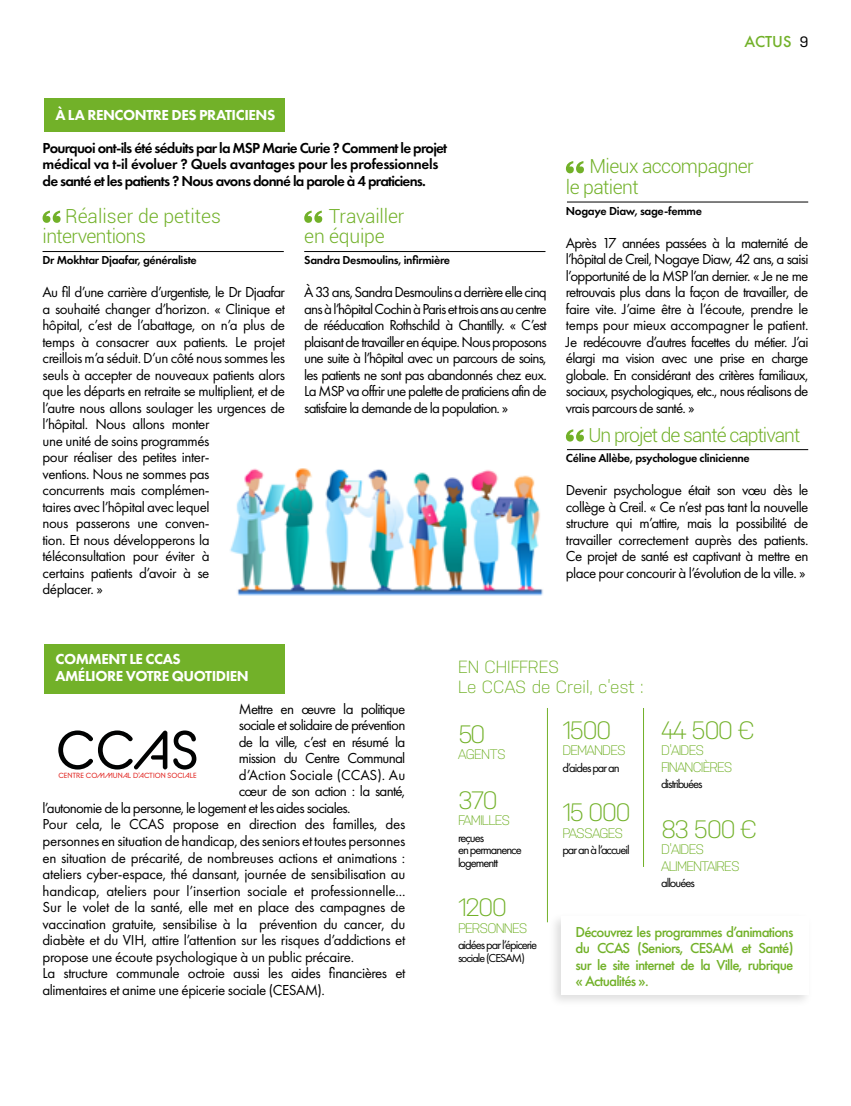
<style>
.page{position:relative;width:851px;height:1106px;background:#fff}
.page>*{position:absolute;margin:0;border:0;box-sizing:border-box;transform-origin:0 0}
.t1{font:54.3px "BC Alphapipe RB";color:#010202}
.t2{font:300 25.05px "Nudista";letter-spacing:-.07em;color:#72b129}
.t3{font:300 19.35px/20.7px "Roboto";color:#72b129}
.t4{font:300 19.35px/20.7px "Roboto";letter-spacing:-.03em;color:#72b129}
.t5{font:300 19.35px "Roboto";letter-spacing:-.05em;color:#72b129}
.t6{font:300 19.35px/20.7px "Roboto";letter-spacing:-.01em;color:#72b129}
.t7{font:300 17.55px/20.5px "Nudista";color:#72b129}
.t8{font:500 16.5px "Futura PT";color:#72b129}
.t9{font:15px/16.5px "Futura PT";letter-spacing:-.03em;color:#000;text-align:justify}
.t10{font:15px "Futura PT";letter-spacing:-.05em;color:#000}
.t11{font:600 15px/16.5px "Futura PT";letter-spacing:-.05em;color:#000}
.t12{font:500 15px/16.5px "Futura PT";letter-spacing:-.05em;color:#72b129;text-align:justify}
.t13{font:800 15px/16.5px "Futura PT";letter-spacing:-.03em;color:#fff}
.t14{font:15px "Futura PT";letter-spacing:-.01em;color:#000}
.t15{font:15px "Futura PT";color:#000}
.t16{font:300 13.8px/16.5px "Nudista";letter-spacing:-.06em;color:#72b129}
.t17{font:12.6px/12.5px "Futura PT";letter-spacing:-.08em;color:#000}
.t18{font:600 12px "Futura PT";letter-spacing:-.025em;color:#000}
.t19{font:12px "Futura PT";letter-spacing:-.08em;color:#000}
.t20{font:7.5px "BC Alphapipe RB";color:#e1221e}
.s1{font-family:"Nudista";font-weight:400;font-size:15px;color:#000}
</style>
<div class="page">
<div style="left:44px;top:99px;width:241px;height:33px;background:#72b129"></div>
<div style="left:44px;top:643px;width:241px;height:50px;background:#72b129"></div>
<svg style="left:43px;top:211px;width:18px;height:12px"></svg>
<hr style="left:43px;top:251px;width:241px;height:1px;background:#000">
<svg style="left:304px;top:211px;width:18px;height:12px"></svg>
<hr style="left:304px;top:251px;width:241px;height:1px;background:#000">
<hr style="left:567px;top:202px;width:241px;height:1px;background:#000">
<hr style="left:567px;top:449px;width:241px;height:1px;background:#000">
<svg style="left:566px;top:161px;width:18px;height:12px"></svg>
<svg style="left:566px;top:429px;width:18px;height:12px"></svg>
<img style="left:230px;top:468px;width:313px;height:128px">
<hr style="left:547px;top:708px;width:1px;height:214px;background:#72b129">
<hr style="left:643px;top:708px;width:1px;height:159px;background:#72b129">
<div style="left:548px;top:912px;width:264px;height:95px;background:#000;opacity:.13"></div>
<div style="left:560px;top:916px;width:248px;height:78px;background:#fff"></div>
<p class="t8" style="left:744px;top:31px;width:65px">ACTUS <span class="s1">9</span></p>
<p class="t13" style="left:55px;top:106px;width:221px">À LA RENCONTRE DES PRATICIENS</p>
<p class="t11" style="left:43px;top:139px;width:406px">Pourquoi ont-ils été séduits par la MSP Marie Curie ? Comment le projet médical va t-il évoluer ? Quels avantages pour les professionnels de santé et les patients ? Nous avons donné la parole à 4 praticiens.</p>
<p class="t3" style="left:43px;top:205px;width:180px;text-indent:22px">Réaliser de petites interventions</p>
<p class="t18" style="left:43px;top:252px;width:156px">Dr Mokhtar Djaafar, généraliste</p>
<p class="t9" style="left:43px;top:284px;width:244px;text-align:left">Au fil d’une carrière d’urgentiste, le Dr Djaafar a souhaité changer d’horizon. « Clinique et hôpital, c’est de l’abattage, on n’a plus de temps à consacrer aux patients. Le projet creillois m’a séduit. D’un côté nous sommes les seuls à accepter de nouveaux patients alors que les départs en retraite se multiplient, et de l’autre nous allons soulager les urgences de l’hôpital. Nous allons monter<br>une unité de soins programmés<br>pour réaliser des petites inter-<br>ventions. Nous ne sommes pas<br>concurrents mais complémen-<br>taires avec l’hôpital avec lequel<br>nous passerons une conven-<br>tion. Et nous développerons la téléconsultation pour éviter à<br>certains patients d’avoir à se<br>déplacer. »</p>
<p class="t6" style="left:304px;top:205px;width:102px;text-indent:25px">Travailler en équipe</p>
<p class="t18" style="left:304px;top:252px;width:147px">Sandra Desmoulins, infirmière</p>
<p class="t9" style="left:304px;top:284px;width:244px">À 33 ans, Sandra Desmoulins a derrière elle cinq ans à l’hôpital Cochin à Paris et trois ans au centre de rééducation Rothschild à Chantilly. « C’est plaisant de travailler en équipe. Nous proposons une suite à l’hôpital avec un parcours de soins, les patients ne sont pas abandonnés chez eux.<br>La MSP va offrir une palette de praticiens afin de satisfaire la demande de la population. »</p>
<p class="t4" style="left:566px;top:155px;width:189px;text-indent:24px">Mieux accompagner le patient</p>
<p class="t18" style="left:566px;top:203px;width:138px">Nogaye Diaw, sage-femme</p>
<p class="t9" style="left:566px;top:234px;width:244px">Après 17 années passées à la maternité de l’hôpital de Creil, Nogaye Diaw, 42 ans, a saisi l’opportunité de la MSP l’an dernier. « Je ne me retrouvais plus dans la façon de travailler, de faire vite. J’aime être à l’écoute, prendre le temps pour mieux accompagner le patient.<br>Je redécouvre d’autres facettes du métier. J’ai élargi ma vision avec une prise en charge globale. En considérant des critères familiaux, sociaux, psychologiques, etc., nous réalisons de vrais parcours de santé. »</p>
<p class="t5" style="left:588px;top:421px;width:213px">Un projet de santé captivant</p>
<p class="t18" style="left:566px;top:450px;width:185px">Céline Allèbe, psychologue clinicienne</p>
<p class="t9" style="left:566px;top:482px;width:244px">Devenir psychologue était son vœu dès le collège à Creil. « Ce n’est pas tant la nouvelle structure qui m’attire, mais la possibilité de travailler correctement auprès des patients.<br>Ce projet de santé est captivant à mettre en place pour concourir à l’évolution de la ville. »</p>
<p class="t13" style="left:55px;top:651px;width:195px">COMMENT LE CCAS<br>AMÉLIORE VOTRE QUOTIDIEN</p>
<p class="t10" style="left:239px;top:700px;width:168px">Mettre en œuvre la politique</p>
<p class="t10" style="left:239px;top:716px;width:168px">sociale et solidaire de prévention</p>
<p class="t10" style="left:239px;top:733px;width:168px">de la ville, c’est en résumé la</p>
<p class="t10" style="left:239px;top:749px;width:168px">mission du Centre Communal</p>
<p class="t15" style="left:239px;top:766px;width:168px">d’Action Sociale (CCAS). Au</p>
<p class="t10" style="left:239px;top:782px;width:168px">cœur de son action : la santé,</p>
<p class="t10" style="left:43px;top:799px;width:309px">l’autonomie de la personne, le logement et les aides sociales.</p>
<p class="t9" style="left:43px;top:816px;width:364px">Pour cela, le CCAS propose en direction des familles, des</p>
<p class="t9" style="left:43px;top:832px;width:364px">personnes en situation de handicap, des seniors et toutes personnes</p>
<p class="t9" style="left:43px;top:849px;width:364px">en situation de précarité, de nombreuses actions et animations :</p>
<p class="t9" style="left:43px;top:865px;width:364px">ateliers cyber-espace, thé dansant, journée de sensibilisation au</p>
<p class="t14" style="left:43px;top:881px;width:364px">handicap, ateliers pour l’insertion sociale et professionnelle...</p>
<p class="t9" style="left:43px;top:898px;width:364px">Sur le volet de la santé, elle met en place des campagnes de</p>
<p class="t9" style="left:43px;top:915px;width:364px">vaccination gratuite, sensibilise à la prévention du cancer, du</p>
<p class="t9" style="left:43px;top:931px;width:364px">diabète et du VIH, attire l’attention sur les risques d’addictions et</p>
<p class="t9" style="left:43px;top:948px;width:313px">propose une écoute psychologique à un public précaire.</p>
<p class="t9" style="left:43px;top:964px;width:364px">La structure communale octroie aussi les aides financières et</p>
<p class="t9" style="left:43px;top:981px;width:284px">alimentaires et anime une épicerie sociale (CESAM).</p>
<h1 class="t1" style="left:56px;top:716px;width:145px">CCAS</h1>
<p class="t20" style="left:58px;top:770px;width:140px">CENTRE COMMUNAL D'ACTION SOCIALE</p>
<p class="t7" style="left:458px;top:656px;width:187px">EN CHIFFRES<br>Le CCAS de Creil, c’est :</p>
<h2 class="t2" style="left:458px;top:719px;width:29px">50</h2>
<p class="t16" style="left:458px;top:746px;width:49px">AGENTS</p>
<h2 class="t2" style="left:458px;top:785px;width:41px">370</h2>
<p class="t16" style="left:458px;top:812px;width:54px">FAMILLES</p>
<p class="t17" style="left:458px;top:831px;width:65px">reçues<br>en permanence logementt</p>
<h2 class="t2" style="left:458px;top:893px;width:51px">1200</h2>
<p class="t16" style="left:458px;top:919px;width:71px">PERSONNES</p>
<p class="t17" style="left:458px;top:938px;width:81px">aidées par l’épicerie</p>
<p class="t19" style="left:458px;top:950px;width:68px">sociale (CESAM)</p>
<h2 class="t2" style="left:562px;top:715px;width:51px">1500</h2>
<p class="t16" style="left:562px;top:742px;width:65px">DEMANDES</p>
<p class="t17" style="left:562px;top:761px;width:59px">d’aides par an</p>
<h2 class="t2" style="left:562px;top:798px;width:70px">15 000</h2>
<p class="t16" style="left:562px;top:824px;width:62px">PASSAGES</p>
<p class="t17" style="left:562px;top:843px;width:69px">par an à l’accueil</p>
<h2 class="t2" style="left:661px;top:715px;width:95px">44 500 €</h2>
<p class="t16" style="left:661px;top:742px;width:73px">D’AIDES<br>FINANCIÈRES</p>
<p class="t17" style="left:661px;top:777px;width:43px">distribuées</p>
<h2 class="t2" style="left:661px;top:814px;width:97px">83 500 €</h2>
<p class="t16" style="left:661px;top:841px;width:80px">D’AIDES<br>ALIMENTAIRES</p>
<p class="t17" style="left:661px;top:876px;width:35px">allouées</p>
<p class="t12" style="left:575px;top:923px;width:219px">Découvrez les programmes d’animations du CCAS (Seniors, CESAM et Santé) sur le site internet de la Ville, rubrique « Actualités ».</p>
</div>
